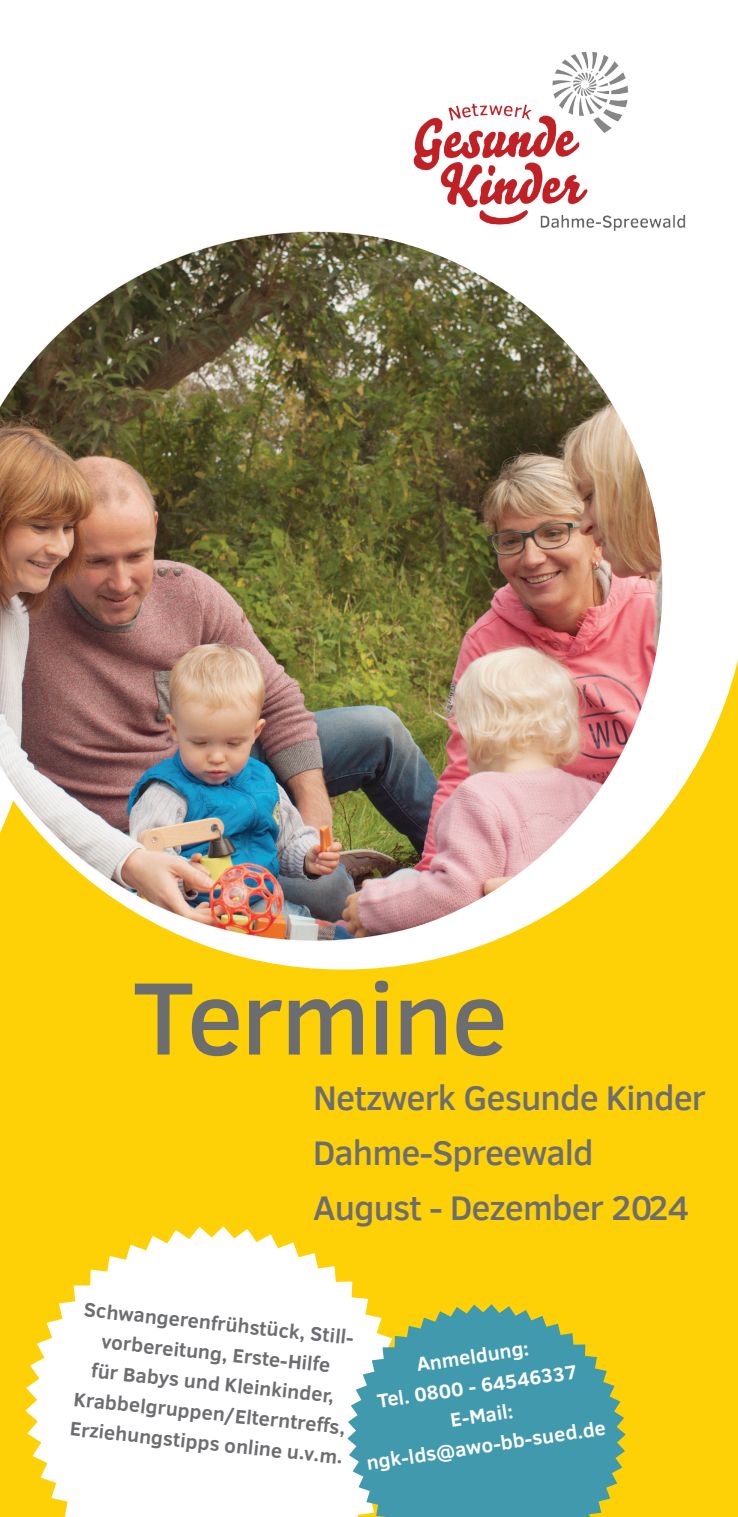
<style>
.page{position:relative;width:738px;height:1517px;background:#fff}
.page>*{position:absolute;margin:0;border:0;box-sizing:border-box;transform-origin:0 0}
.t1{font:500 105px "Clear Sans";letter-spacing:-.025em;color:#6c6d70}
.t2{font:500 35px/55px "Clear Sans";letter-spacing:-.025em;color:#6c6d70}
.t3{font:700 20px/30px "Clear Sans";color:#6c6d70;text-align:center}
.t4{font:700 20px/30px "Clear Sans";color:#fff;text-align:center}
</style>
<div class="page">
<div style="left:0;top:969px;width:737px;height:548px;background:#fed006"></div>
<svg style="left:0;top:556px;width:737px;height:413px;fill:#fed006"></svg>
<svg style="left:25px;top:1226px;width:382px;height:291px"></svg>
<img style="left:413px;top:51px;width:273px;height:179px">
<img style="left:0;top:230px;width:661px;height:714px">
<svg style="left:347px;top:1304px;width:278px;height:213px;background:#66a79c"></svg>
<h1 class="t1" style="left:133px;top:945px;width:376px">Termine</h1>
<h2 class="t2" style="left:313px;top:1069px;width:394px">Netzwerk Gesunde Kinder<br>Dahme-Spreewald<br>August - Dezember 2024</h2>
<p class="t3" style="left:84px;top:1293px;width:275px;rotate:6deg">Schwangerenfrühstück, Still&shy;vorbereitung, Erste-Hilfe<br>für Babys und Kleinkinder,<br>Krabbelgruppen/Elterntreffs,<br>Erziehungstipps online u.v.m.</p>
<p class="t4" style="left:350px;top:1359px;width:243px;rotate:-9deg">Anmeldung:<br>Tel. 0800 - 64546337<br>E-Mail: ngk-lds@awo-bb-sued.de</p>
</div>
